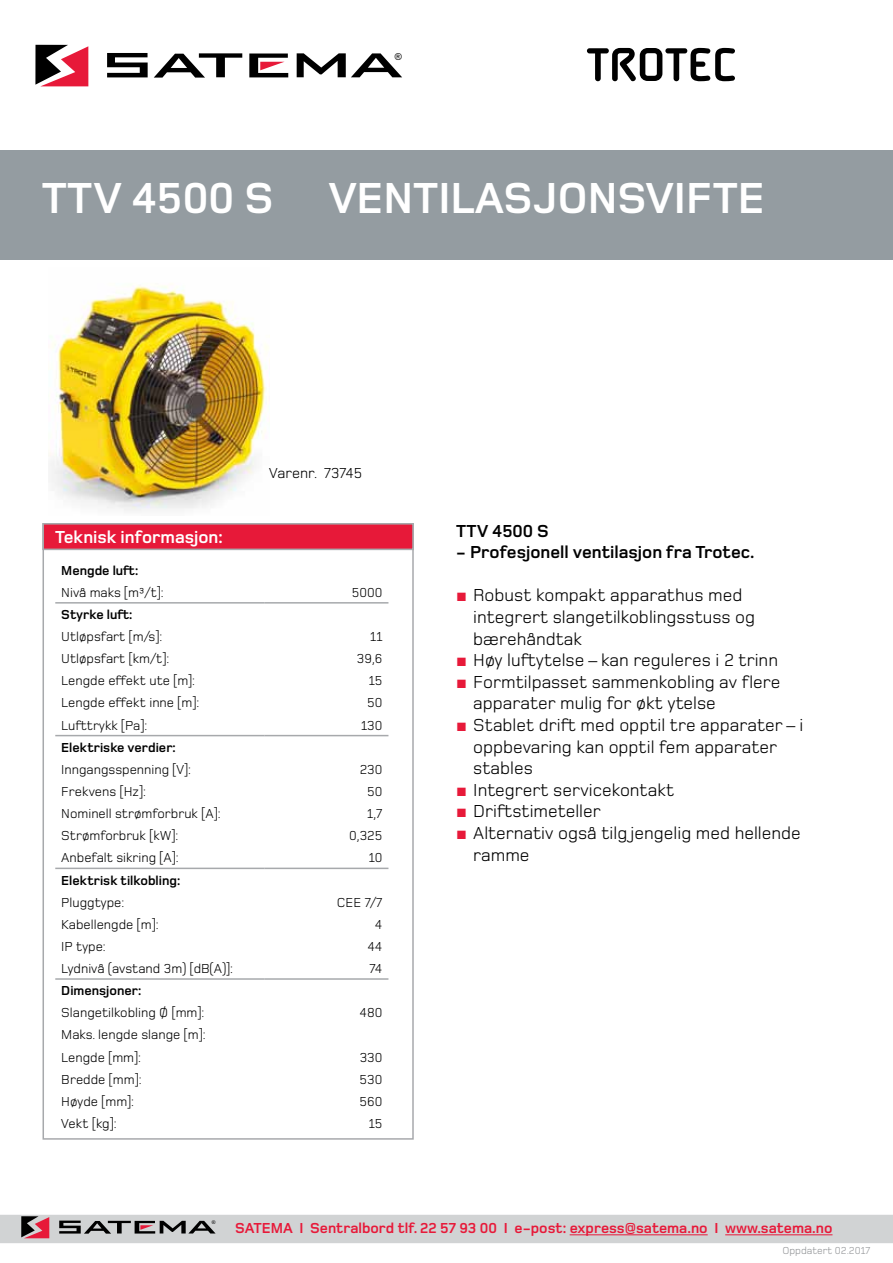
<style>
.page{position:relative;width:893px;height:1263px;background:#fff}
.page>*{position:absolute;margin:0;border:0;box-sizing:border-box;transform-origin:0 0}
.t1{font:700 51px "Alega";color:#000}
.t2{font:700 45px "Foundry Monoline";color:#fff}
.t3{font:18px/21.6px "Foundry Monoline";color:#000}
.t4{font:700 18px "Foundry Monoline";color:#000}
.t5{font:700 18px "Foundry Monoline";color:#fff}
.t6{font:700 15px "Foundry Monoline";color:#e71939}
.t7{font:15px "Foundry Monoline";color:#000}
.t8{font:13.5px/22.2px "Foundry Monoline";color:#000}
.t9{font:700 13.5px "Foundry Monoline";color:#000}
.t10{font:10.5px "Foundry Monoline";color:#939598}
.t11{font:9.6px "Arial";color:#000}
.t12{font:5.1px "Arial";color:#000}
.s1{font-family:"Arial";color:#e71939}
</style>
<div class="page">
<svg style="left:35px;top:45px;width:53px;height:41px"></svg>
<svg style="left:107px;top:53px;width:41px;height:24px"></svg>
<svg style="left:154px;top:53px;width:88px;height:25px"></svg>
<svg style="left:297px;top:53px;width:105px;height:24px"></svg>
<svg style="left:249px;top:54px;width:39px;height:23px"></svg>
<svg style="left:0;top:1215px;width:893px;height:28px"></svg>
<hr style="left:570px;top:1234px;width:138px;height:1px;background:#e71939">
<hr style="left:725px;top:1234px;width:107px;height:1px;background:#e71939">
<img style="left:48px;top:285px;width:221px;height:226px">
<div style="left:0;top:150px;width:893px;height:109px;background:#949ca1"></div>
<div style="left:43px;top:523px;width:371px;height:617px;border:2px solid #a7a9ac"></div>
<hr style="left:55px;top:978px;width:209px;height:2px;background:#a7a9ac">
<hr style="left:264px;top:978px;width:124px;height:2px;background:#a7a9ac">
<hr style="left:55px;top:868px;width:209px;height:1px;background:#a7a9ac">
<hr style="left:264px;top:868px;width:124px;height:1px;background:#a7a9ac">
<hr style="left:55px;top:735px;width:209px;height:1px;background:#a7a9ac">
<hr style="left:264px;top:735px;width:124px;height:1px;background:#a7a9ac">
<hr style="left:55px;top:602px;width:209px;height:2px;background:#a7a9ac">
<hr style="left:264px;top:602px;width:124px;height:2px;background:#a7a9ac">
<div style="left:43px;top:523px;width:371px;height:27px;background:#e71939;border:2px solid #a7a9ac"></div>
<p class="t11" style="left:395px;top:50px;width:9px">®</p>
<h1 class="t1" style="left:586px;top:38px;width:152px">TROTEC</h1>
<h2 class="t2" style="left:42px;top:174px;width:697px">ttv 4500 S venti lasjonsvifte</h2>
<h3 class="t5" style="left:55px;top:528px;width:169px">Teknisk informasjon:</h3>
<p class="t7" style="left:269px;top:465px;width:95px">Varenr. 73745</p>
<p class="t9" style="left:61px;top:563px;width:79px">Mengde luft:</p>
<p class="t8" style="left:61px;top:581px;width:104px">Nivå maks [m³/t]:</p>
<p class="t8" style="left:352px;top:581px;width:32px">5000</p>
<p class="t9" style="left:61px;top:607px;width:73px">Styrke luft:</p>
<p class="t8" style="left:61px;top:625px;width:102px">Utløpsfart [m/s]:</p>
<p class="t8" style="left:370px;top:625px;width:14px">11</p>
<p class="t8" style="left:61px;top:648px;width:109px">Utløpsfart [km/t]:</p>
<p class="t8" style="left:357px;top:648px;width:27px">39,6</p>
<p class="t8" style="left:61px;top:670px;width:135px">Lengde effekt ute [m]:</p>
<p class="t8" style="left:369px;top:670px;width:15px">15</p>
<p class="t8" style="left:61px;top:692px;width:140px">Lengde effekt inne [m]:</p>
<p class="t8" style="left:367px;top:692px;width:17px">50</p>
<p class="t8" style="left:61px;top:714px;width:88px">Lufttrykk [Pa]:</p>
<p class="t8" style="left:361px;top:714px;width:23px">130</p>
<p class="t9" style="left:61px;top:740px;width:116px">Elektriske verdier:</p>
<p class="t8" style="left:61px;top:758px;width:131px">Inngangsspenning [V]:</p>
<p class="t8" style="left:360px;top:758px;width:24px">230</p>
<p class="t8" style="left:61px;top:780px;width:86px">Frekvens [Hz]:</p>
<p class="t8" style="left:367px;top:780px;width:17px">50</p>
<p class="t8" style="left:61px;top:802px;width:161px">Nominell strømforbruk [A]:</p>
<p class="t8" style="left:367px;top:802px;width:17px">1,7</p>
<p class="t8" style="left:61px;top:825px;width:119px">Strømforbruk [kW]:</p>
<p class="t8" style="left:349px;top:825px;width:35px">0,325</p>
<p class="t8" style="left:61px;top:847px;width:119px">Anbefalt sikring [A]:</p>
<p class="t8" style="left:369px;top:847px;width:15px">10</p>
<p class="t9" style="left:61px;top:873px;width:121px">Elektrisk tilkobling:</p>
<p class="t8" style="left:61px;top:891px;width:65px">Pluggtype:</p>
<p class="t8" style="left:337px;top:891px;width:47px">CEE 7/7</p>
<p class="t8" style="left:61px;top:913px;width:99px">Kabellengde [m]:</p>
<p class="t8" style="left:375px;top:913px;width:9px">4</p>
<p class="t8" style="left:61px;top:935px;width:46px">IP type:</p>
<p class="t8" style="left:368px;top:935px;width:16px">44</p>
<p class="t8" style="left:61px;top:957px;width:173px">Lydnivå (avstand 3m) [dB(A)]:</p>
<p class="t8" style="left:370px;top:957px;width:14px">74</p>
<p class="t9" style="left:61px;top:983px;width:82px">Dimensjoner:</p>
<p class="t8" style="left:61px;top:1002px;width:145px">Slangetilkobling Ø [mm]:</p>
<p class="t8" style="left:360px;top:1002px;width:24px">480</p>
<p class="t8" style="left:61px;top:1024px;width:146px">Maks. lengde slange [m]:<br>Lengde [mm]:</p>
<p class="t8" style="left:360px;top:1046px;width:24px">330</p>
<p class="t8" style="left:61px;top:1068px;width:82px">Bredde [mm]:</p>
<p class="t8" style="left:360px;top:1068px;width:24px">530</p>
<p class="t8" style="left:61px;top:1090px;width:74px">Høyde [mm]:</p>
<p class="t8" style="left:360px;top:1090px;width:24px">560</p>
<p class="t8" style="left:61px;top:1112px;width:57px">Vekt [kg]:</p>
<p class="t8" style="left:369px;top:1112px;width:15px">15</p>
<h3 class="t4" style="left:456px;top:521px;width:94px">TTV 4500 S</h3>
<h3 class="t4" style="left:456px;top:543px;width:300px">- Profesjonell ventilasjon fra Trotec.</h3>
<h3 class="t3" style="left:473px;top:584px;width:283px;text-indent:-17px"><span class="s1">■</span> Robust kompakt apparathus med integrert slangetilkoblingsstuss og bærehåndtak</h3>
<h3 class="t3" style="left:456px;top:649px;width:323px"><span class="s1">■</span> Høy luftytelse – kan reguleres i 2 trinn</h3>
<h3 class="t3" style="left:473px;top:671px;width:309px;text-indent:-17px"><span class="s1">■</span> Formtilpasset sammenkobling av flere apparater mulig for økt ytelse</h3>
<h3 class="t3" style="left:473px;top:714px;width:332px;text-indent:-17px"><span class="s1">■</span> Stablet drift med opptil tre apparater – i oppbevaring kan opptil fem apparater stables</h3>
<h3 class="t3" style="left:456px;top:779px;width:220px"><span class="s1">■</span> Integrert servicekontakt</h3>
<h3 class="t3" style="left:456px;top:800px;width:146px"><span class="s1">■</span> Driftstimeteller</h3>
<h3 class="t3" style="left:473px;top:822px;width:329px;text-indent:-17px"><span class="s1">■</span> Alternativ også tilg jengelig med hellende ramme</h3>
<p class="t12" style="left:212px;top:1219px;width:5px">®</p>
<p class="t6" style="left:235px;top:1220px;width:599px">SATEMA I Sentralbord tlf. 22 57 93 00 I e-post: express@satema.no I www.satema.no</p>
<p class="t10" style="left:782px;top:1245px;width:89px">Oppdatert 02.2017</p>
</div>
